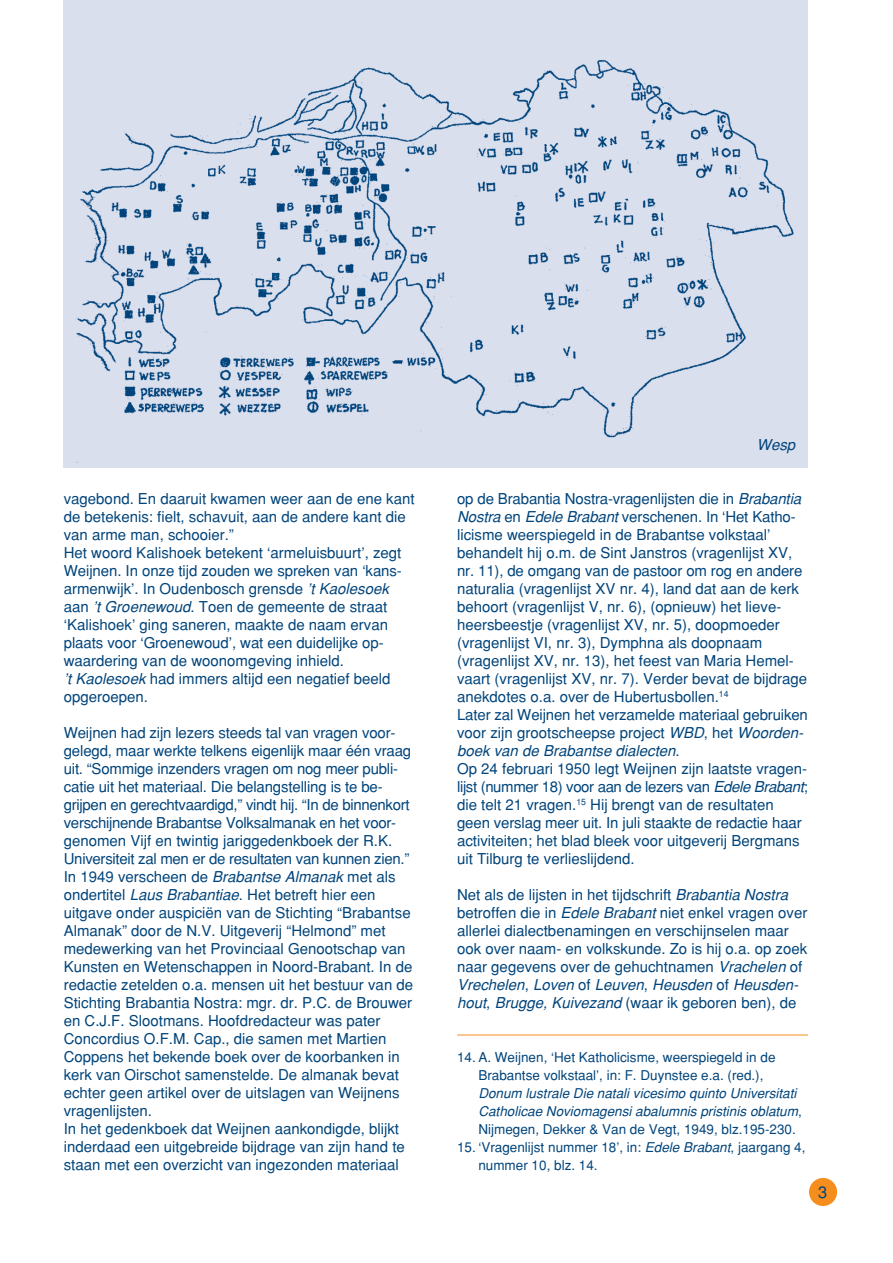
<style>
.page{position:relative;width:893px;height:1263px;background:#fff}
.page>*{position:absolute;margin:0;border:0;box-sizing:border-box;transform-origin:0 0}
.t1{font:16.5px "Helvetica";color:#00447b}
.t2{font:15px/18px "Helvetica";color:#00447b}
.t3{font:italic 15px "Helvetica";color:#00447b}
.t4{font:13.5px/18px "Helvetica";color:#00447b}
.t5{font:italic 13.5px/18px "Helvetica";color:#00447b}
.s1{font-style:italic}
.s2{font-style:normal}
</style>
<div class="page">
<div style="left:809px;top:1178px;width:28px;height:28px;background:#f68e1e;border-radius:50%"></div>
<img style="left:64px;top:0;width:744px;height:468px">
<hr style="left:457px;top:1035px;width:351px;height:1px;background:#f68e1e">
<p class="t2" style="left:64px;top:490px;width:352px">vagebond. En daaruit kwamen weer aan de ene kant de betekenis: fielt, schavuit, aan de andere kant die van arme man, schooier.”<br>Het woord Kalishoek betekent ‘armeluisbuurt’, zegt Weijnen. In onze tijd zouden we spreken van ‘kans&shy;armenwijk’. In Oudenbosch grensde <span class="s1">’t Kaolesoek </span>aan <span class="s1">’t Groenewoud</span>. Toen de gemeente de straat ‘Kalishoek’ ging saneren, maakte de naam ervan plaats voor ‘Groenewoud’, wat een duidelijke op&shy;waardering van de woonomgeving inhield.<br><span class="s1">’t Kaolesoek</span> had immers altijd een negatief beeld opgeroepen.</p>
<p class="t2" style="left:64px;top:724px;width:351px">Weijnen had zijn lezers steeds tal van vragen voor&shy;gelegd, maar werkte telkens eigenlijk maar één vraag uit. “Sommige inzenders vragen om nog meer publi&shy;catie uit het materiaal. Die belangstelling is te be&shy;grijpen en gerechtvaardigd,” vindt hij. “In de binnenkort verschijnende Brabantse Volksalmanak en het voor&shy;genomen Vijf en twintig jariggedenkboek der R.K.<br>Universiteit zal men er de resultaten van kunnen zien.” In 1949 verscheen de <span class="s1">Brabantse Almanak</span> met als ondertitel <span class="s1">Laus Brabantiae</span>. Het betreft hier een uitgave onder auspiciën van de Stichting “Brabantse Almanak” door de N.V. Uitgeverij “Helmond” met medewerking van het Provinciaal Genootschap van Kunsten en Wetenschappen in Noord-Brabant. In de redactie zetelden o.a. mensen uit het bestuur van de Stichting Brabantia Nostra: mgr. dr. P.C. de Brouwer en C.J.F. Slootmans. Hoofdredacteur was pater Concordius O.F.M. Cap., die samen met Martien Coppens het bekende boek over de koorbanken in kerk van Oirschot samenstelde. De almanak bevat echter geen artikel over de uitslagen van Weijnens vragenlijsten.<br>In het gedenkboek dat Weijnen aankondigde, blijkt inderdaad een uitgebreide bijdrage van zijn hand te staan met een overzicht van ingezonden materiaal</p>
<p class="t3" style="left:757px;top:436px;width:40px">Wesp</p>
<p class="t2" style="left:457px;top:490px;width:352px">op de Brabantia Nostra-vragenlijsten die in <span class="s1">Brabantia Nostra</span> en <span class="s1">Edele Brabant</span> verschenen. In ‘Het Katho&shy;licisme weerspiegeld in de Brabantse volkstaal’ behandelt hij o.m. de Sint Janstros (vragenlijst XV, nr. 11), de omgang van de pastoor om rog en andere naturalia (vragenlijst XV nr. 4), land dat aan de kerk behoort (vragenlijst V, nr. 6), (opnieuw) het lieve&shy;heersbeestje (vragenlijst XV, nr. 5), doopmoeder (vragenlijst VI, nr. 3), Dymphna als doopnaam (vragenlijst XV, nr. 13), het feest van Maria Hemel&shy;vaart (vragenlijst XV, nr. 7). Verder bevat de bijdrage anekdotes o.a. over de Hubertusbollen.<sup>14<br></sup>Later zal Weijnen het verzamelde materiaal gebruiken voor zijn grootscheepse project <span class="s1">WBD</span>, het <span class="s1">Woorden&shy;boek van de Brabantse dialecten</span>.<br>Op 24 februari 1950 legt Weijnen zijn laatste vragen&shy;lijst (nummer 18) voor aan de lezers van <span class="s1">Edele Brabant</span>; die telt 21 vragen.<sup>15</sup> Hij brengt van de resultaten geen verslag meer uit. In juli staakte de redactie haar activiteiten; het blad bleek voor uitgeverij Bergmans uit Tilburg te verlieslijdend.</p>
<p class="t2" style="left:457px;top:886px;width:352px">Net als de lijsten in het tijdschrift <span class="s1">Brabantia Nostra </span>betroffen die in <span class="s1">Edele Brabant</span> niet enkel vragen over allerlei dialectbenamingen en verschijnselen maar ook over naam- en volkskunde. Zo is hij o.a. op zoek naar gegevens over de gehuchtnamen <span class="s1">Vrachelen</span> of <span class="s1">Vrechelen</span>, <span class="s1">Loven</span> of <span class="s1">Leuven</span>, <span class="s1">Heusden</span> of <span class="s1">Heusden&shy;hout</span>, <span class="s1">Brugge, Kuivezand</span> (waar ik geboren ben), de</p>
<p class="t4" style="left:478px;top:1048px;width:299px;text-indent:-21px">14. A. Weijnen, ‘Het Katholicisme, weerspiegeld in de<br>Brabantse volkstaal’, in: F. Duynstee e.a. (red.),</p>
<p class="t5" style="left:478px;top:1084px;width:325px">Donum lustrale Die natali vicesimo quinto Universitati<br>Catholicae Noviomagensi abalumnis pristinis oblatum<span class="s2">,<br>Nijmegen, Dekker &amp; Van de Vegt, 1949, blz.195-230.</span></p>
<p class="t4" style="left:478px;top:1138px;width:329px;text-indent:-21px">15. ‘Vragenlijst nummer 18’, in: <span class="s1">Edele Brabant</span>, jaargang 4, nummer 10, blz. 14.</p>
<p class="t1" style="left:818px;top:1183px;width:11px">3</p>
</div>
